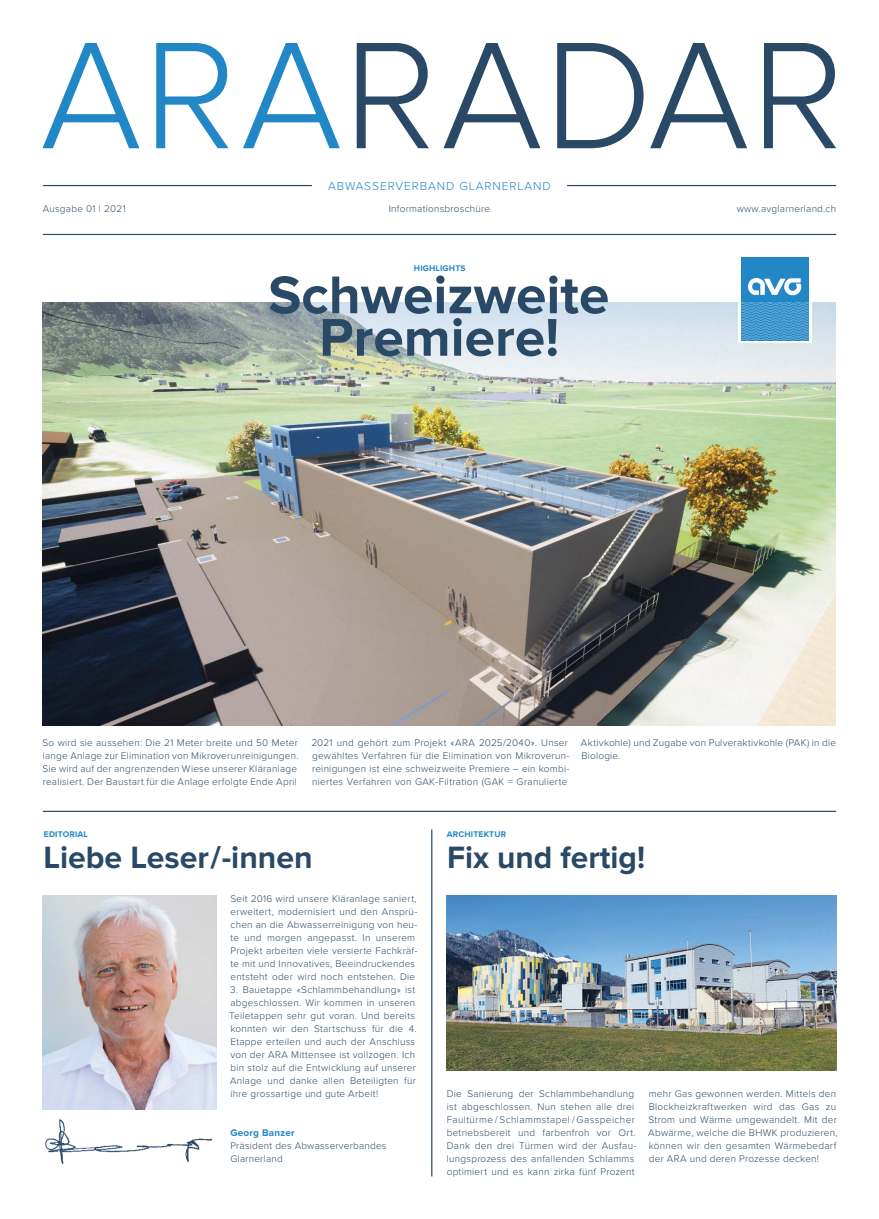
<style>
.page{position:relative;width:879px;height:1219px;background:#fff}
.page>*{position:absolute;margin:0;border:0;box-sizing:border-box;transform-origin:0 0}
.HL_3{font:700 55px "Proxima Nova";color:#2a4966}
.HL_2{font:700 32px "Proxima Nova";color:#2a4966}
.t1{font:300 12px "Proxima Nova";letter-spacing:.075em;color:#2287c6}
.Lauftext{font:300 10px/13px "Proxima Nova";letter-spacing:.025em;color:#2a4966}
.Lauftext-2{font:700 10px "Proxima Nova";letter-spacing:.02em;color:#2287c6}
.Rubrikentitel{font:700 8.5px "Proxima Nova";letter-spacing:.02em;color:#2287c6}
</style>
<div class="page">
<hr style="left:567px;top:185px;width:269px;height:1px;background:#2a4966">
<hr style="left:43px;top:185px;width:269px;height:1px;background:#2a4966">
<hr style="left:43px;top:234px;width:793px;height:1px;background:#2a4966">
<hr style="left:43px;top:811px;width:793px;height:1px;background:#2a4966">
<hr style="left:431px;top:829px;width:1px;height:347px;background:#2a4966">
<svg style="left:357px;top:43px;width:479px;height:105px"></svg>
<svg style="left:43px;top:43px;width:297px;height:105px"></svg>
<img style="left:43px;top:302px;width:793px;height:424px">
<img style="left:43px;top:895px;width:173px;height:215px">
<img style="left:446px;top:895px;width:390px;height:176px">
<div style="left:738px;top:255px;width:73px;height:88px;background:#fff"></div>
<div style="left:741px;top:258px;width:68px;height:83px;background:#2287c6"></div>
<svg style="left:748px;top:278px;width:53px;height:17px"></svg>
<svg style="left:741px;top:302px;width:68px;height:38px"></svg>
<img style="left:45px;top:1119px;width:168px;height:46px">
<p class="t1" style="left:328px;top:179px;width:224px">ABWASSERVERBAND GLARNERLAND</p>
<p class="Lauftext" style="left:43px;top:203px;width:84px">Ausgabe 01 | 2021</p>
<p class="Lauftext" style="left:737px;top:203px;width:101px">www.avglarnerland.ch</p>
<p class="Lauftext" style="left:389px;top:203px;width:103px">Informationsbroschüre</p>
<p class="Rubrikentitel" style="left:414px;top:263px;width:53px">HIGHLIGHTS</p>
<p class="HL_3" style="left:268px;top:263px;width:342px">Schweizweite</p>
<p class="HL_3" style="left:319px;top:306px;width:242px">Premiere!</p>
<p class="Lauftext" style="left:42px;top:736px;width:258px">So wird sie aussehen: Die 21 Meter breite und 50 Meter lange Anlage zur Elimination von Mikroverunreinigungen.<br>Sie wird auf der angrenzenden Wiese unserer Kläranlage realisiert. Der Baustart für die Anlage erfolgte Ende April</p>
<p class="Lauftext" style="left:311px;top:736px;width:260px">2021 und gehört zum Projekt «ARA 2025/2040». Unser gewähltes Verfahren für die Elimination von Mikroverun&shy;reinigungen ist eine schweizweite Premiere – ein kombi&shy;niertes Verfahren von GAK-Filtration (GAK = Granulierte</p>
<p class="Lauftext" style="left:581px;top:736px;width:257px">Aktivkohle) und Zugabe von Pulveraktivkohle (PAK) in die<br>Biologie.</p>
<p class="Rubrikentitel" style="left:44px;top:829px;width:46px">EDITORIAL</p>
<p class="HL_2" style="left:43px;top:838px;width:271px">Liebe Leser/-innen</p>
<p class="Lauftext" style="left:230px;top:892px;width:189px">Seit 2016 wird unsere Kläranlage saniert, erweitert, modernisiert und den Ansprü&shy;chen an die Abwasserreinigung von heu&shy;te und morgen angepasst. In unserem Projekt arbeiten viele versierte Fachkräf&shy;te mit und Innovatives, Beeindruckendes entsteht oder wird noch entstehen. Die</p>
<p class="Lauftext" style="left:229px;top:983px;width:189px">3. Bauetappe «Schlammbehandlung» ist abgeschlossen. Wir kommen in unseren Teiletappen sehr gut voran. Und bereits konnten wir den Startschuss für die 4.<br>Etappe erteilen und auch der Anschluss von der ARA Mittensee ist vollzogen. Ich bin stolz auf die Entwicklung auf unserer Anlage und danke allen Beteiligten für ihre grossartige und gute Arbeit!</p>
<p class="Lauftext-2" style="left:230px;top:1127px;width:66px">Georg Banzer</p>
<p class="Lauftext" style="left:230px;top:1139px;width:158px">Präsident des Abwasserverbandes<br>Glarnerland</p>
<p class="Rubrikentitel" style="left:447px;top:829px;width:61px">ARCHITEKTUR</p>
<p class="HL_2" style="left:447px;top:838px;width:200px">Fix und fertig!</p>
<p class="Lauftext" style="left:447px;top:1087px;width:191px">Die Sanierung der Schlammbehandlung ist abgeschlossen. Nun stehen alle drei Faultürme / Schlammstapel / Gasspeicher betriebsbereit und farbenfroh vor Ort.<br>Dank den drei Türmen wird der Ausfau&shy;lungsprozess des anfallenden Schlamms optimiert und es kann zirka fünf Prozent</p>
<p class="Lauftext" style="left:648px;top:1087px;width:191px">mehr Gas gewonnen werden. Mittels den Blockheizkraftwerken wird das Gas zu Strom und Wärme umgewandelt. Mit der Abwärme, welche die BHWK produzieren, können wir den gesamten Wärmebedarf der ARA und deren Prozesse decken!</p>
</div>
